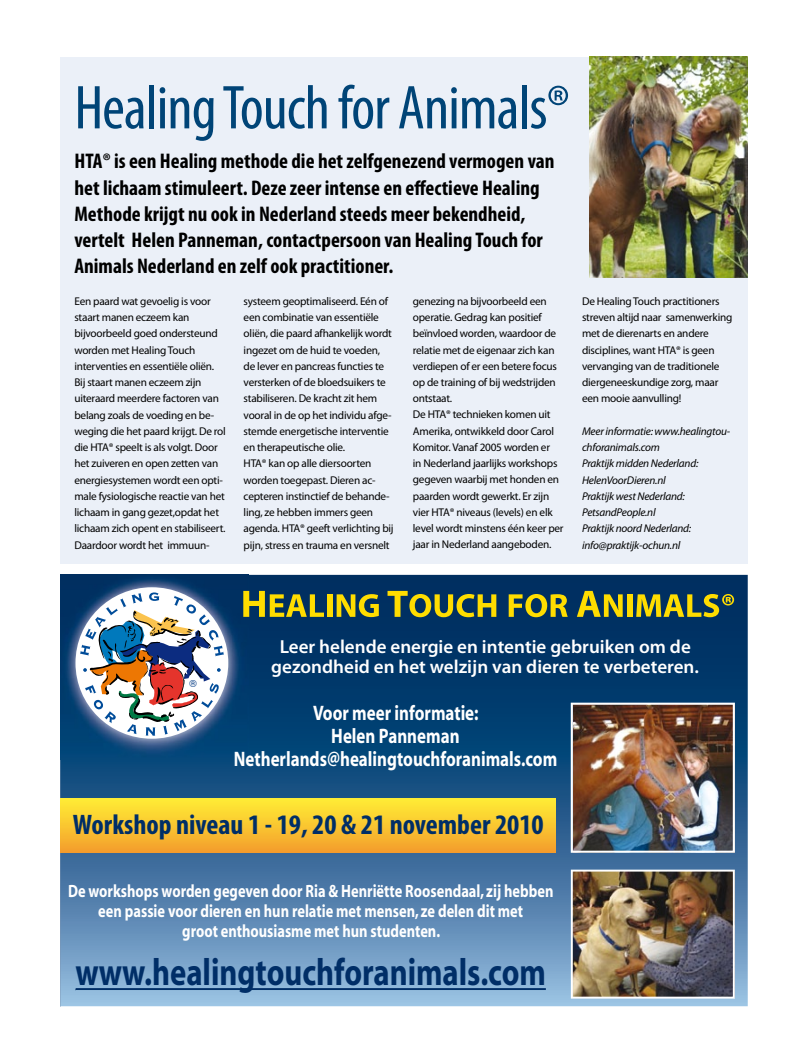
<style>
.page{position:relative;width:808px;height:1063px;background:#fff}
.page>*{position:absolute;margin:0;border:0;box-sizing:border-box;transform-origin:0 0}
.t1{font:condensed 62.5px "Myriad Pro";letter-spacing:-.015em;color:#047}
.t2{font:700 38.12px "Myriad";color:#002e67;scale:.81 1}
.t3{font:700 condensed 28.38px "Myriad Pro";color:#002e67}
.t4{font:700 condensed 21.25px/26.2px "Myriad Pro";color:#000}
.t5{font:700 21px/23.1px "Myriad";color:#fff;text-align:center;scale:.81 1}
.t6{font:600 18.88px/20px "Myriad Pro";color:#fff;text-align:center}
.t7{font:700 17.88px/20px "Myriad";color:#fff;text-align:center;scale:.81 1}
.t8{font:11.25px/16.2px "Myriad Pro";letter-spacing:-.02em;color:#000}
.t9{font:italic 11.25px/16.2px "Myriad Pro";letter-spacing:-.02em;color:#000}
.t10{font:9.75px "Helvetica";color:#003882}
</style>
<div class="page">
<div style="left:60px;top:57px;width:688px;height:506px;background:#ebf0f8"></div>
<svg style="left:60px;top:575px;width:688px;height:431px;background:#336592"></svg>
<svg style="left:76px;top:988px;width:470px;height:2px"></svg>
<div style="left:60px;top:799px;width:495px;height:53px;background:linear-gradient(to bottom,#ffed35,#f49f2c)"></div>
<img style="left:60px;top:575px;width:189px;height:184px">
<div style="left:76px;top:587px;width:152px;height:152px;background:#fff;border-radius:50%"></div>
<svg style="left:80px;top:592px;width:144px;height:144px"></svg>
<svg style="left:243px;top:591px;width:81px;height:26px;background:#767f33"></svg>
<div style="left:327px;top:594px;width:5px;height:23px;background:#fd0"></div>
<svg style="left:337px;top:594px;width:42px;height:23px"></svg>
<svg style="left:387px;top:591px;width:109px;height:26px;background:#6b7838"></svg>
<svg style="left:509px;top:594px;width:59px;height:23px"></svg>
<svg style="left:577px;top:591px;width:46px;height:26px"></svg>
<div style="left:627px;top:594px;width:5px;height:23px;background:#fd0"></div>
<svg style="left:636px;top:594px;width:98px;height:23px;background:#757f34"></svg>
<img style="left:571px;top:703px;width:164px;height:150px">
<img style="left:571px;top:870px;width:164px;height:129px">
<img style="left:589px;top:57px;width:159px;height:220px">
<h1 class="t1" style="left:74px;top:74px;width:497px">Healing Touch for Animals®</h1>
<p class="t4" style="left:74px;top:148px;width:482px">HTA® is een Healing methode die het zelfgenezend vermogen van het lichaam stimuleert. Deze zeer intense en effectieve Healing Methode krijgt nu ook in Nederland steeds meer bekendheid, vertelt Helen Panneman, contactpersoon van Healing Touch for Animals Nederland en zelf ook practitioner.</p>
<p class="t8" style="left:413px;top:293px;width:152px">genezing na bijvoorbeeld een operatie. Gedrag kan positief beïnvloed worden, waardoor de relatie met de eigenaar zich kan verdiepen of er een betere focus op de training of bij wedstrijden ontstaat.<br>De HTA® technieken komen uit<br>Amerika, ontwikkeld door Carol<br>Komitor. Vanaf 2005 worden er<br>in Nederland jaarlijks workshops gegeven waarbij met honden en paarden wordt gewerkt. Er zijn vier HTA® niveaus (levels) en elk level wordt minstens één keer per jaar in Nederland aangeboden.</p>
<p class="t8" style="left:74px;top:293px;width:153px">Een paard wat gevoelig is voor staart manen eczeem kan bijvoorbeeld goed ondersteund worden met Healing Touch interventies en essentiële oliën.<br>Bij staart manen eczeem zijn uiteraard meerdere factoren van belang zoals de voeding en be&shy;weging die het paard krijgt. De rol die HTA® speelt is als volgt. Door het zuiveren en open zetten van energiesystemen wordt een opti&shy;male fysiologische reactie van het lichaam in gang gezet,opdat het lichaam zich opent en stabiliseert.<br>Daardoor wordt het immuun-</p>
<p class="t8" style="left:244px;top:293px;width:152px">systeem geoptimaliseerd. Eén of een combinatie van essentiële oliën, die paard afhankelijk wordt ingezet om de huid te voeden, de lever en pancreas functies te versterken of de bloedsuikers te stabiliseren. De kracht zit hem vooral in de op het individu afge&shy;stemde energetische interventie en therapeutische olie.<br>HTA® kan op alle diersoorten worden toegepast. Dieren ac&shy;cepteren instinctief de behande&shy;ling, ze hebben immers geen agenda. HTA® geeft verlichting bij pijn, stress en trauma en versnelt</p>
<p class="t8" style="left:582px;top:293px;width:152px">De Healing Touch practitioners streven altijd naar samenwerking met de dierenarts en andere disciplines, want HTA® is geen vervanging van de traditionele diergeneeskundige zorg, maar een mooie aanvulling!</p>
<p class="t9" style="left:582px;top:423px;width:150px">Meer informatie: www.healingtou&shy;chforanimals.com<br>Praktijk midden Nederland:<br>HelenVoorDieren.nl<br>Praktijk west Nederland:<br>PetsandPeople.nl<br>Praktijk noord Nederland: info@praktijk-ochun.nl</p>
<p class="t10" style="left:189px;top:676px;width:9px">®</p>
<h3 class="t6" style="left:271px;top:636px;width:429px">Leer helende energie en intentie gebruiken om de gezondheid en het welzijn van dieren te verbeteren.</h3>
<h3 class="t5" style="left:234px;top:702px;width:401px">Voor meer informatie:<br>Helen Panneman<br>Netherlands@healingtouchforanimals.com</h3>
<h3 class="t3" style="left:73px;top:807px;width:472px">Workshop niveau 1 - 19, 20 &amp; 21 november 2010</h3>
<h3 class="t7" style="left:68px;top:882px;width:601px">De workshops worden gegeven door Ria &amp; Henriëtte Roosendaal, zij hebben een passie voor dieren en hun relatie met mensen, ze delen dit met<br>groot enthousiasme met hun studenten.</h3>
<h2 class="t2" style="left:76px;top:953px;width:582px">www.healingtouchforanimals.com</h2>
</div>
